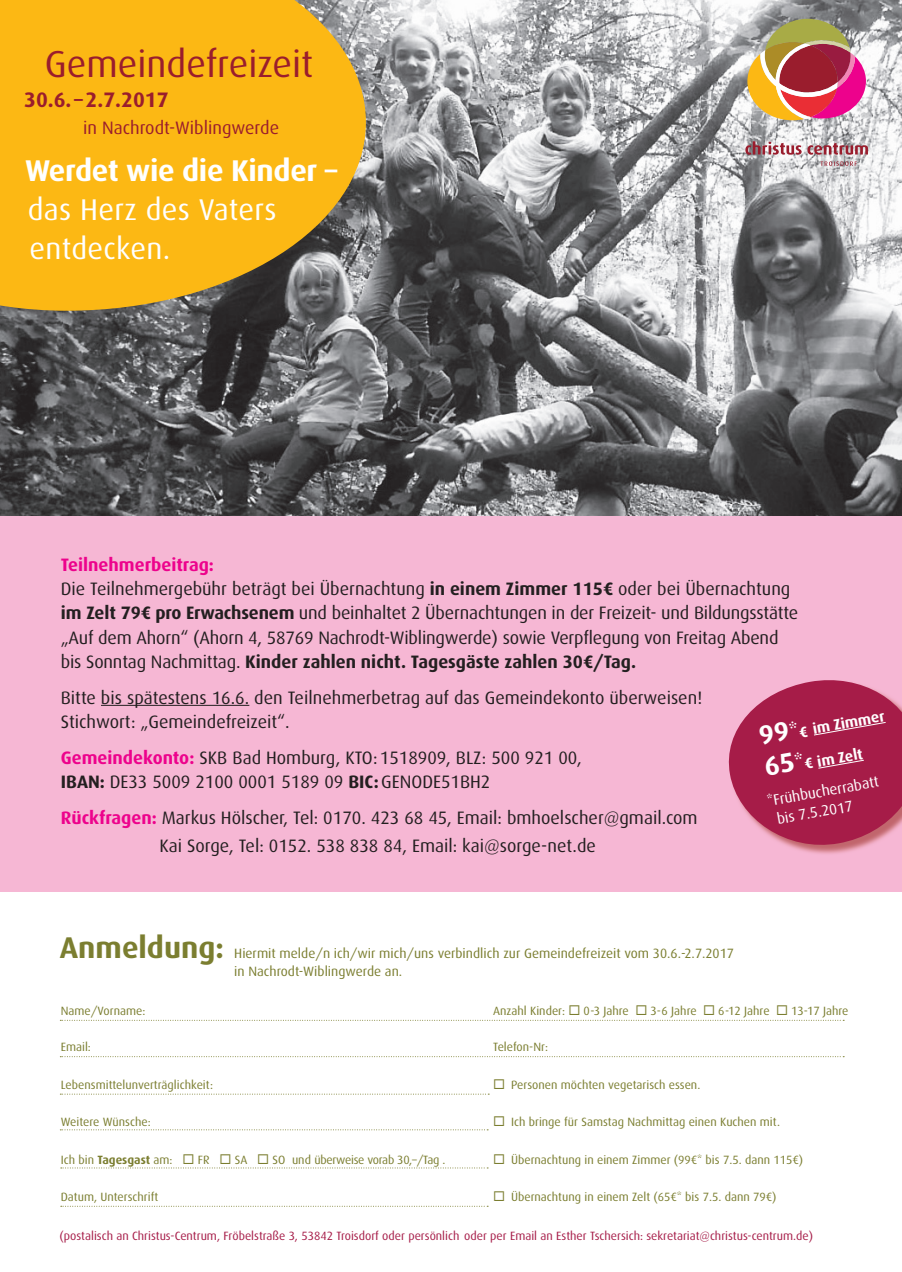
<style>
.page{position:relative;width:902px;height:1272px;background:#fff}
.page>*{position:absolute;margin:0;border:0;box-sizing:border-box;transform-origin:0 0}
.t1{font:37.5px "Dax";color:#9a1d2d}
.t2{font:30px/39px "Dax";letter-spacing:.01em;color:#fff}
.t3{font:700 30px "Dax";letter-spacing:-.01em;color:#fff}
.t4{font:700 30px "Dax";color:#7b7e30}
.t5{font:700 27px/31.5px "Dax";color:#fff}
.t6{font:700 21px "Dax";color:#9a1d2d}
.t7{font:18px/24px "Dax";color:#231f20}
.t8{font:18px "Dax";color:#9a1d2d}
.t9{font:15px/19.5px "Dax";color:#fff}
.t10{font:700 15px "Dax";color:#fff}
.t11{font:13.5px/18px "Dax";color:#7b7e30}
.t12{font:12px "Dax";color:#7b7e30}
.t13{font:12px "Dax";color:#a61c48}
.t14{font:12px "Dax";letter-spacing:-.02em;color:#7b7e30}
.s1{font-weight:700;color:#ed028c}
.s2{font-weight:700}
.s3{font-weight:400;font-size:22.5px}
.s4{font-size:15px}
</style>
<div class="page">
<img style="left:0;top:0;width:901px;height:516px">
<div style="left:0;top:516px;width:901px;height:375px;background:#f6b7d4"></div>
<hr style="left:101px;top:705px;width:148px;height:1px;background:#231f20">
<svg style="left:60px;top:1019px;width:784px;height:1px"></svg>
<svg style="left:60px;top:1056px;width:784px;height:1px"></svg>
<svg style="left:61px;top:1167px;width:427px;height:1px"></svg>
<svg style="left:60px;top:1129px;width:428px;height:1px"></svg>
<svg style="left:60px;top:1093px;width:429px;height:1px"></svg>
<svg style="left:61px;top:1205px;width:427px;height:1px"></svg>
<svg style="left:0;top:0;width:366px;height:311px;fill:#fcb814"></svg>
<svg style="left:747px;top:19px;width:118px;height:101px"></svg>
<svg style="left:745px;top:141px;width:122px;height:25px"></svg>
<svg style="left:728px;top:680px;width:173px;height:172px"></svg>
<h1 class="t1" style="left:45px;top:43px;width:270px">Gemeindefreizeit</h1>
<p class="t6" style="left:24px;top:87px;width:146px">30.6. – 2.7.2017</p>
<p class="t8" style="left:83px;top:117px;width:197px">in Nachrodt-Wiblingwerde</p>
<h2 class="t3" style="left:25px;top:154px;width:314px">Werdet wie die Kinder –</h2>
<h2 class="t2" style="left:28px;top:190px;width:250px">das Herz des Vaters entdecken.</h2>
<p class="t7" style="left:61px;top:553px;width:739px"><span class="s1">Teilnehmerbeitrag:<br></span>Die Teilnehmergebühr beträgt bei Übernachtung <span class="s2">in einem Zimmer 115€</span> oder bei Übernachtung <span class="s2">im Zelt 79€ pro Erwachsenem</span> und beinhaltet 2 Übernachtungen in der Freizeit- und Bildungsstätte „Auf dem Ahorn“ (Ahorn 4, 58769 Nachrodt-Wiblingwerde) sowie Verpflegung von Freitag Abend bis Sonntag Nachmittag. <span class="s2">Kinder zahlen nicht. Tagesgäste zahlen 30€/Tag.</span></p>
<p class="t7" style="left:61px;top:685px;width:643px">Bitte bis spätestens 16.6. den Teilnehmerbetrag auf das Gemeindekonto überweisen!<br>Stichwort: „Gemeindefreizeit“.</p>
<p class="t7" style="left:61px;top:745px;width:522px"><span class="s1">Gemeindekonto:</span> SKB Bad Homburg, KTO: 1518909, BLZ: 500 921 00,<br><span class="s2">IBAN:</span> DE33 5009 2100 0001 5189 09 <span class="s2">BIC:</span> GENODE51BH2</p>
<p class="t7" style="left:61px;top:803px;width:638px;line-height:28.3px;text-align:center"><span class="s1">Rückfragen:</span> Markus Hölscher, Tel: 0170. 423 68 45, Email: bmhoelscher@gmail.com<br>Kai Sorge, Tel: 0152. 538 838 84, Email: kai@sorge-net.de</p>
<p class="t10" style="left:811px;top:720px;width:74px;rotate:-10deg">im Zimmer</p>
<h3 class="t5" style="left:756px;top:720px;width:50px;rotate:-10deg">99<span class="s3">*</span><span class="s4">€<br></span>65<span class="s3">*</span><span class="s4">€</span></h3>
<p class="t9" style="left:772px;top:790px;width:108px;text-indent:-6px;rotate:-10deg">*Frühbucherrabatt bis 7.5.2017</p>
<p class="t10" style="left:815px;top:753px;width:48px;rotate:-10deg">im Zelt</p>
<h2 class="t4" style="left:60px;top:930px;width:165px">Anmeldung:</h2>
<p class="t11" style="left:234px;top:943px;width:501px">Hiermit melde/n ich/wir mich/uns verbindlich zur Gemeindefreizeit vom 30.6.-2.7.2017 in Nachrodt-Wiblingwerde an.</p>
<p class="t12" style="left:61px;top:1004px;width:86px">Name/Vorname:</p>
<p class="t12" style="left:493px;top:1004px;width:357px">Anzahl Kinder: ◻ 0-3 Jahre ◻ 3-6 Jahre ◻ 6-12 Jahre ◻ 13-17 Jahre</p>
<p class="t12" style="left:61px;top:1040px;width:32px">Email:</p>
<p class="t12" style="left:493px;top:1040px;width:57px">Telefon-Nr:</p>
<p class="t12" style="left:61px;top:1077px;width:154px">Lebensmittelunverträglichkeit:</p>
<p class="t12" style="left:493px;top:1077px;width:209px">◻ Personen möchten vegetarisch essen.</p>
<p class="t12" style="left:61px;top:1115px;width:91px">Weitere Wünsche:</p>
<p class="t12" style="left:493px;top:1115px;width:288px">◻ Ich bringe für Samstag Nachmittag einen Kuchen mit.</p>
<p class="t14" style="left:61px;top:1152px;width:386px">Ich bin <span class="s2">Tagesgast</span> am: ◻ FR ◻ SA ◻ SO und überweise vorab 30,–/Tag .</p>
<p class="t12" style="left:493px;top:1152px;width:311px">◻ Übernachtung in einem Zimmer (99€* bis 7.5. dann 115€)</p>
<p class="t12" style="left:61px;top:1190px;width:99px">Datum, Unterschrift</p>
<p class="t12" style="left:493px;top:1190px;width:285px">◻ Übernachtung in einem Zelt (65€* bis 7.5. dann 79€)</p>
<p class="t13" style="left:60px;top:1228px;width:755px">(postalisch an Christus-Centrum, Fröbelstraße 3, 53842 Troisdorf oder persönlich oder per Email an Esther Tschersich: sekretariat@christus-centrum.de)</p>
</div>
